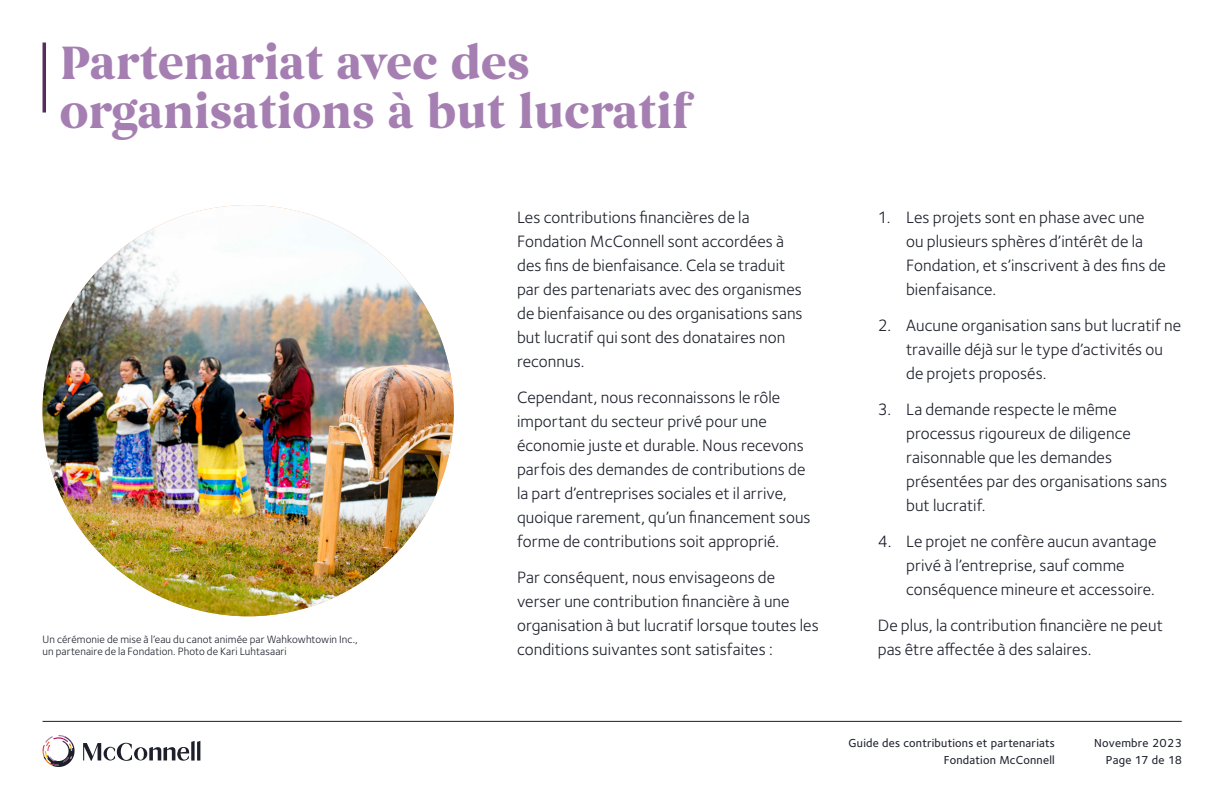
<style>
.page{position:relative;width:1224px;height:792px;background:#fff}
.page>*{position:absolute;margin:0;border:0;box-sizing:border-box;transform-origin:0 0}
.Main_Header{font:700 48px/48.6px "Begum";letter-spacing:-.01em;color:#a57fb2}
.Main_Body{font:17px/24px "Foundry Sterling";letter-spacing:.005em;color:#1c1f2a}
.t1{font:500 12px/17.1px "Foundry Sterling";letter-spacing:.02em;color:#1c1f2a;text-align:right}
.Main_Body-2{font:11px/12px "Foundry Sterling";letter-spacing:.01em;color:#1c1f2a}
</style>
<div class="page">
<hr style="left:43px;top:721px;width:1139px;height:1px;background:#1c1f2a">
<svg style="left:83px;top:741px;width:117px;height:20px"></svg>
<svg style="left:43px;top:735px;width:32px;height:32px"></svg>
<hr style="left:43px;top:43px;width:3px;height:70px;background:#572c5f">
<img style="left:43px;top:205px;width:411px;height:411px;border-radius:206px">
<h1 class="Main_Header" style="left:60px;top:40px;width:635px">Partenariat avec des organisations à but lucratif</h1>
<p class="Main_Body-2" style="left:43px;top:633px;width:317px">Un cérémonie de mise à l’eau du canot animée par Wahkowhtowin Inc., un partenaire de la Fondation. Photo de Kari Luhtasaari</p>
<p class="Main_Body" style="left:517px;top:205px;width:287px">Les contributions financières de la Fondation McConnell sont accordées à des fins de bienfaisance. Cela se traduit par des partenariats avec des organismes de bienfaisance ou des organisations sans but lucratif qui sont des donataires non reconnus.</p>
<p class="Main_Body" style="left:517px;top:385px;width:295px">Cependant, nous reconnaissons le rôle important du secteur privé pour une économie juste et durable. Nous recevons parfois des demandes de contributions de la part d’entreprises sociales et il arrive, quoique rarement, qu’un financement sous forme de contributions soit approprié.</p>
<p class="Main_Body" style="left:517px;top:565px;width:303px">Par conséquent, nous envisageons de verser une contribution financière à une organisation à but lucratif lorsque toutes les conditions suivantes sont satisfaites :</p>
<p class="Main_Body" style="left:906px;top:205px;width:261px;text-indent:-28px">1. Les projets sont en phase avec une ou plusieurs sphères d’intérêt de la<br>Fondation, et s’inscrivent à des fins de bienfaisance.</p>
<p class="Main_Body" style="left:906px;top:313px;width:277px;text-indent:-28px">2. Aucune organisation sans but lucratif ne travaille déjà sur le type d’activités ou de projets proposés.</p>
<p class="Main_Body" style="left:906px;top:397px;width:262px;text-indent:-28px">3. La demande respecte le même processus rigoureux de diligence raisonnable que les demandes présentées par des organisations sans but lucratif.</p>
<p class="Main_Body" style="left:906px;top:529px;width:252px;text-indent:-28px">4. Le projet ne confère aucun avantage privé à l’entreprise, sauf comme conséquence mineure et accessoire.</p>
<p class="Main_Body" style="left:878px;top:613px;width:287px">De plus, la contribution financière ne peut pas être affectée à des salaires.</p>
<p class="t1" style="left:849px;top:734px;width:208px">Guide des contributions et partenariats<br>Fondation McConnell</p>
<p class="t1" style="left:1094px;top:735px;width:90px">Novembre 2023<br>Page 17 de 18</p>
</div>
